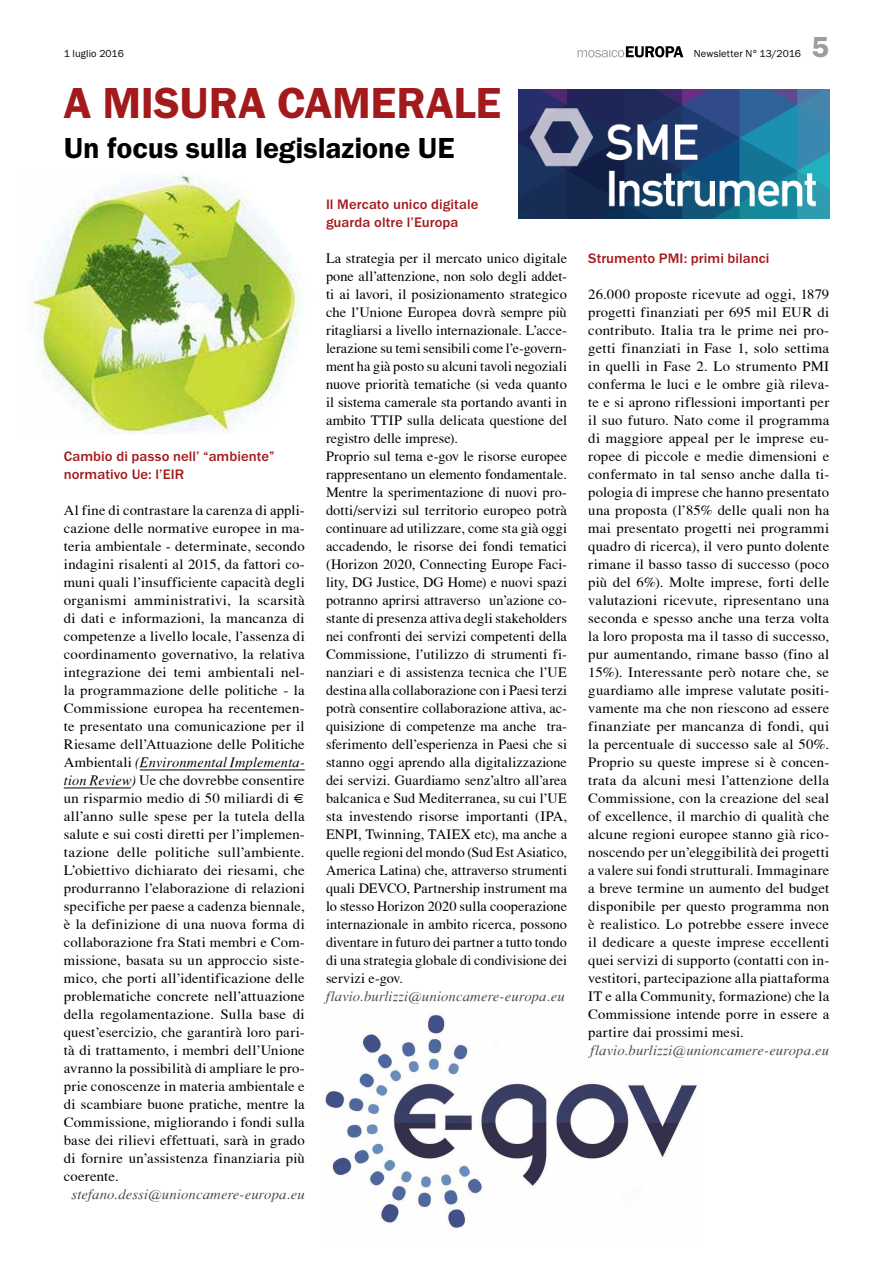
<style>
.page{position:relative;width:893px;height:1263px;background:#fff}
.page>*{position:absolute;margin:0;border:0;box-sizing:border-box;transform-origin:0 0}
.t1{font:600 45px "Franklin Gothic Itc T";letter-spacing:-.005em;color:#a31a1d}
.t2{font:600 30px "Franklin Gothic Itc T";letter-spacing:-.005em;color:#000}
.t3{font:600 30px "Franklin Gothic Itc T";color:#9d9d9c}
.t4{font:14.25px/18px "T Acc LAD";letter-spacing:.005em;color:#000;text-align:justify}
.t5{font:500 14.25px/18px "Franklin Gothic Itc T";letter-spacing:.005em;color:#a31a1d}
.t6{font:14.25px "T Acc LAD Italic";letter-spacing:.005em;color:#4a4a49}
.t7{font:14.25px "T Acc LAD Italic";letter-spacing:.015em;color:#000}
.t8{font:10.5px "Franklin Gothic Itc T";letter-spacing:.01em;color:#000}
.s1{font-family:"T Acc LAD"}
.s2{font-family:"T Acc LAD Italic"}
.s3{font-family:"Times"}
</style>
<div class="page">
<svg style="left:577px;top:46px;width:106px;height:11px"></svg>
<hr style="left:140px;top:770px;width:165px;height:1px;background:#000">
<hr style="left:64px;top:788px;width:67px;height:1px;background:#000">
<img style="left:33px;top:173px;width:272px;height:263px">
<img style="left:519px;top:89px;width:310px;height:130px">
<img style="left:324px;top:1013px;width:373px;height:215px">
<p class="t8" style="left:64px;top:48px;width:62px">1 luglio 2016</p>
<p class="t8" style="left:694px;top:48px;width:109px">Newsletter N° 13/2016</p>
<h2 class="t3" style="left:812px;top:30px;width:19px">5</h2>
<h1 class="t1" style="left:64px;top:77px;width:439px">A MISURA CAMERALE</h1>
<h2 class="t2" style="left:64px;top:131px;width:392px">Un focus sulla legislazione UE</h2>
<p class="t5" style="left:326px;top:195px;width:154px">Il Mercato unico digitale guarda oltre l’Europa</p>
<p class="t4" style="left:326px;top:249px;width:242px;text-align:left">La strategia per il mercato unico digitale pone all’attenzione, non solo degli addet&shy;ti ai lavori, il posizionamento strategico che l’Unione Europea dovrà sempre più ritagliarsi a livello internazionale. L’acce&shy;lerazione su temi sensibili come l’e-govern&shy;ment ha già posto su alcuni tavoli negoziali nuove priorità tematiche (si veda quanto il sistema camerale sta portando avanti in ambito TTIP sulla delicata questione del registro delle imprese).<br>Proprio sul tema e-gov le risorse europee rappresentano un elemento fondamentale.<br>Mentre la sperimentazione di nuovi pro&shy;dotti/servizi sul territorio europeo potrà continuare ad utilizzare, come sta già oggi accadendo, le risorse dei fondi tematici (Horizon 2020, Connecting Europe Faci&shy;lity, DG Justice, DG Home) e nuovi spazi potranno aprirsi attraverso un’azione co&shy;stante di presenza attiva degli stakeholders nei confronti dei servizi competenti della Commissione, l’utilizzo di strumenti fi&shy;nanziari e di assistenza tecnica che l’UE destina alla collaborazione con i Paesi terzi potrà consentire collaborazione attiva, ac&shy;quisizione di competenze ma anche tra&shy;sferimento dell’esperienza in Paesi che si stanno oggi aprendo alla digitalizzazione dei servizi. Guardiamo senz’altro all’area balcanica e Sud Mediterranea, su cui l’UE sta investendo risorse importanti (IPA, ENPI, Twinning, TAIEX etc), ma anche a quelle regioni del mondo (Sud Est Asiatico, America Latina) che, attraverso strumenti quali DEVCO, Partnership instrument ma lo stesso Horizon 2020 sulla cooperazione internazionale in ambito ricerca, possono diventare in futuro dei partner a tutto tondo di una strategia globale di condivisione dei servizi e-gov.</p>
<p class="t6" style="left:326px;top:988px;width:240px">flavio.burlizzi@unioncamere-europa.eu</p>
<p class="t5" style="left:64px;top:447px;width:212px">Cambio di passo nell’ “ambiente” normativo Ue: l’EIR</p>
<p class="t4" style="left:64px;top:501px;width:242px">Al fine di contrastare la carenza di appli&shy;cazione delle normative europee in ma&shy;teria ambientale - determinate, secondo indagini risalenti al 2015, da fattori co&shy;muni quali l’insufficiente capacità degli organismi amministrativi, la scarsità di dati e informazioni, la mancanza di competenze a livello locale, l’assenza di coordinamento governativo, la relativa integrazione dei temi ambientali nel&shy;la programmazione delle politiche - la Commissione europea ha recentemen&shy;te presentato una comunicazione per il Riesame dell’Attuazione delle Politiche</p>
<p class="t7" style="left:64px;top:754px;width:242px"><span class="s1">Ambientali</span> (Environmental Implementa-</p>
<p class="t4" style="left:64px;top:771px;width:242px"><span class="s2">tion Review)</span> Ue che dovrebbe consentire un risparmio medio di 50 miliardi di <span class="s3">€ </span>all’anno sulle spese per la tutela della salute e sui costi diretti per l’implemen&shy;tazione delle politiche sull’ambiente.<br>L’obiettivo dichiarato dei riesami, che produrranno l’elaborazione di relazioni specifiche per paese a cadenza biennale, è la definizione di una nuova forma di collaborazione fra Stati membri e Com&shy;missione, basata su un approccio siste&shy;mico, che porti all’identificazione delle problematiche concrete nell’attuazione della regolamentazione. Sulla base di quest’esercizio, che garantirà loro pari&shy;tà di trattamento, i membri dell’Unione avranno la possibilità di ampliare le pro&shy;prie conoscenze in materia ambientale e di scambiare buone pratiche, mentre la Commissione, migliorando i fondi sulla base dei rilievi effettuati, sarà in grado di fornire un’assistenza finanziaria più coerente.</p>
<p class="t6" style="left:72px;top:1186px;width:235px">stefano.dessi@unioncamere-europa.eu</p>
<p class="t5" style="left:588px;top:249px;width:183px">Strumento PMI: primi bilanci</p>
<p class="t4" style="left:588px;top:285px;width:242px">26.000 proposte ricevute ad oggi, 1879 progetti finanziati per 695 mil EUR di contributo. Italia tra le prime nei pro&shy;getti finanziati in Fase 1, solo settima in quelli in Fase 2. Lo strumento PMI conferma le luci e le ombre già rileva&shy;te e si aprono riflessioni importanti per il suo futuro. Nato come il programma di maggiore appeal per le imprese eu&shy;ropee di piccole e medie dimensioni e confermato in tal senso anche dalla ti&shy;pologia di imprese che hanno presentato una proposta (l’85% delle quali non ha mai presentato progetti nei programmi quadro di ricerca), il vero punto dolente rimane il basso tasso di successo (poco più del 6%). Molte imprese, forti delle valutazioni ricevute, ripresentano una seconda e spesso anche una terza volta la loro proposta ma il tasso di successo, pur aumentando, rimane basso (fino al 15%). Interessante però notare che, se guardiamo alle imprese valutate positi&shy;vamente ma che non riescono ad essere finanziate per mancanza di fondi, qui la percentuale di successo sale al 50%.<br>Proprio su queste imprese si è concen&shy;trata da alcuni mesi l’attenzione della Commissione, con la creazione del seal of excellence, il marchio di qualità che alcune regioni europee stanno già rico&shy;noscendo per un’eleggibilità dei progetti a valere sui fondi strutturali. Immaginare a breve termine un aumento del budget disponibile per questo programma non è realistico. Lo potrebbe essere invece il dedicare a queste imprese eccellenti quei servizi di supporto (contatti con in&shy;vestitori, partecipazione alla piattaforma IT e alla Community, formazione) che la Commissione intende porre in essere a partire dai prossimi mesi.</p>
<p class="t6" style="left:590px;top:1042px;width:240px">flavio.burlizzi@unioncamere-europa.eu</p>
</div>
